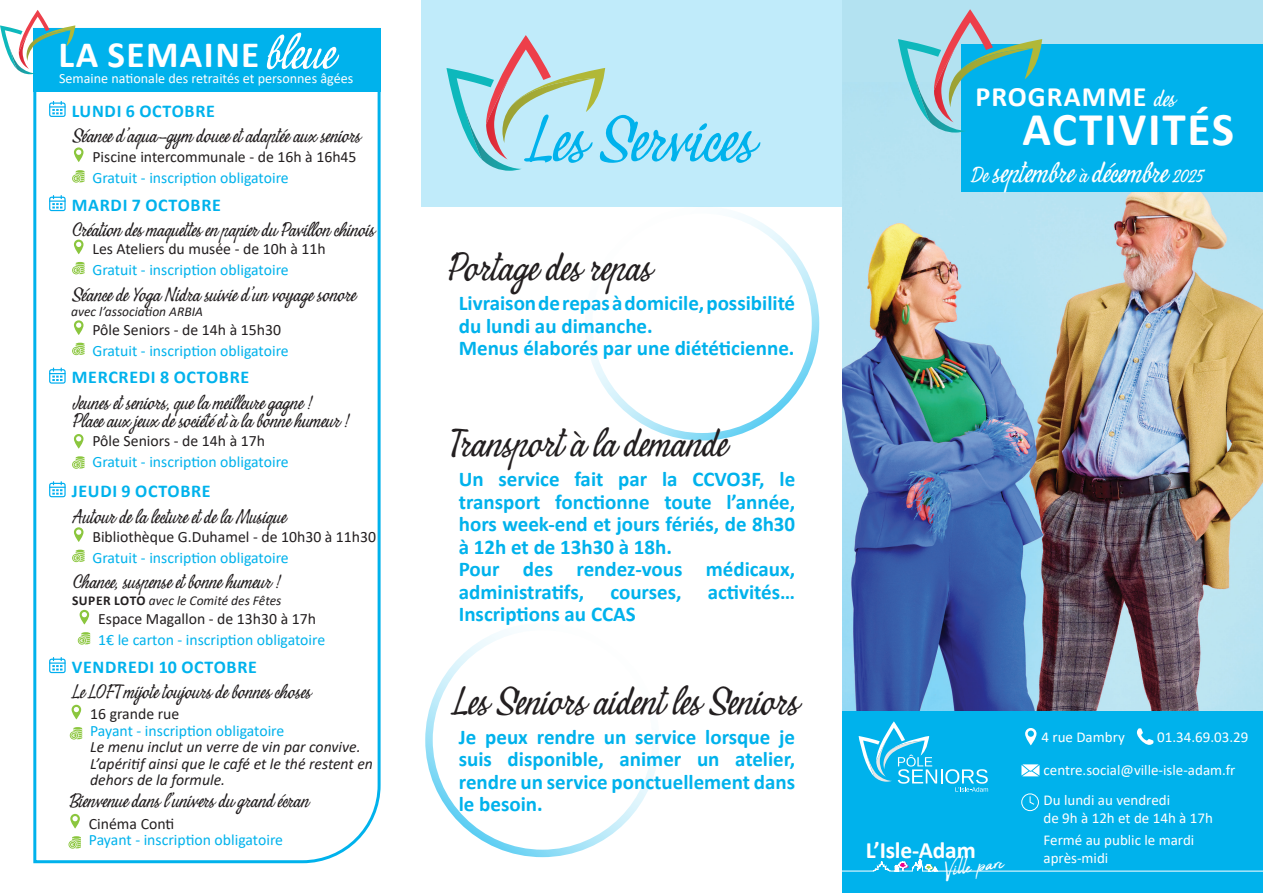
<style>
.page{position:relative;width:1263px;height:893px;background:#fff}
.page>*{position:absolute;margin:0;border:0;box-sizing:border-box;transform-origin:0 0}
.t1{font:74.1px "PF Sign Skript";color:#00b2ec}
.t2{font:700 47.1px "Calibri";letter-spacing:.035em;color:#fff}
.t3{font:45px "PF Sign Skript";color:#231f20}
.t4{font:700 37.2px "Calibri";letter-spacing:.04em;color:#fff}
.t5{font:33.45px "PF Sign Skript";color:#fff}
.t6{font:31.2px "Abuget";color:#fff}
.t7{font:700 28.05px "Calibri";letter-spacing:.035em;color:#fff}
.t8{font:700 23.4px "Calibri";letter-spacing:-.01em;color:#fff}
.t9{font:22.5px/18px "PF Sign Skript";color:#231f20}
.t10{font:700 21px/22.5px "Calibri";color:#00b2ec}
.t11{font:700 18px "Calibri";letter-spacing:.04em;color:#00b2ec}
.t12{font:15.75px "Calibri";color:#00b2ec}
.t13{font:15.75px "Calibri";color:#231f20}
.t14{font:italic 15.75px/16.5px "Calibri";color:#231f20}
.t15{font:15px/29.4px "Calibri";color:#fff}
.t16{font:14.1px "Calibri";color:#fff}
.t17{font:italic 13.5px "Calibri";color:#231f20}
.s1{font-family:"PF Sign Skript";font-weight:400;font-size:55.65px}
.s2{font-weight:700;font-style:normal}
.s3{font-family:"PF Sign Skript";font-weight:400;font-size:27px}
.s4{font-size:24.6px}
</style>
<div class="page">
<svg style="left:32px;top:26px;width:349px;height:838px"></svg>
<div style="left:421px;top:0;width:421px;height:206px;background:#c0ebfa"></div>
<div style="left:842px;top:710px;width:421px;height:183px;background:#00b2ec"></div>
<div style="left:843px;top:0;width:420px;height:710px;background:#b3e2f1"></div>
<img style="left:843px;top:133px;width:420px;height:577px">
<svg style="left:843px;top:859px;width:420px;height:12px"></svg>
<div style="left:962px;top:44px;width:301px;height:147px;background:#00b2ec"></div>
<svg style="left:859px;top:721px;width:129px;height:71px"></svg>
<svg style="left:898px;top:9px;width:144px;height:124px"></svg>
<svg style="left:446px;top:35px;width:159px;height:136px"></svg>
<svg style="left:1025px;top:728px;width:11px;height:17px"></svg>
<svg style="left:1021px;top:764px;width:18px;height:12px"></svg>
<svg style="left:1021px;top:793px;width:18px;height:18px"></svg>
<svg style="left:1136px;top:728px;width:18px;height:17px"></svg>
<div style="left:585px;top:206px;width:234px;height:234px;border:8px solid #00b2ec;border-radius:50%"></div>
<div style="left:425px;top:623px;width:234px;height:234px;border:8px solid #00b2ec;border-radius:50%"></div>
<div style="left:33px;top:28px;width:348px;height:64px;background:#00b2ec"></div>
<svg style="left:0;top:10px;width:75px;height:64px"></svg>
<svg style="left:49px;top:101px;width:17px;height:16px"></svg>
<svg style="left:74px;top:147px;width:10px;height:15px"></svg>
<svg style="left:72px;top:170px;width:13px;height:13px"></svg>
<svg style="left:49px;top:195px;width:17px;height:16px"></svg>
<svg style="left:74px;top:240px;width:10px;height:14px"></svg>
<svg style="left:72px;top:262px;width:13px;height:12px"></svg>
<svg style="left:74px;top:320px;width:10px;height:15px"></svg>
<svg style="left:72px;top:343px;width:13px;height:12px"></svg>
<svg style="left:49px;top:481px;width:17px;height:16px"></svg>
<svg style="left:74px;top:527px;width:10px;height:15px"></svg>
<svg style="left:72px;top:550px;width:13px;height:12px"></svg>
<svg style="left:80px;top:610px;width:9px;height:14px"></svg>
<svg style="left:78px;top:632px;width:12px;height:13px"></svg>
<svg style="left:49px;top:657px;width:17px;height:16px"></svg>
<svg style="left:72px;top:705px;width:9px;height:14px"></svg>
<svg style="left:70px;top:727px;width:12px;height:12px"></svg>
<svg style="left:70px;top:814px;width:10px;height:14px"></svg>
<svg style="left:68px;top:836px;width:13px;height:13px"></svg>
<svg style="left:74px;top:434px;width:10px;height:15px"></svg>
<svg style="left:49px;top:368px;width:17px;height:16px"></svg>
<svg style="left:72px;top:456px;width:13px;height:13px"></svg>
<h3 class="t4" style="left:58px;top:28px;width:276px">LA SEMAINE<span class="s1">bleue</span></h3>
<p class="t16" style="left:59px;top:69px;width:296px">Semaine nationale des retraités et personnes âgées</p>
<p class="t11" style="left:72px;top:98px;width:145px">LUNDI 6 OCTOBRE</p>
<p class="t13" style="left:92px;top:146px;width:266px">Piscine intercommunale - de 16h à 16h45</p>
<p class="t12" style="left:92px;top:167px;width:198px">Gratuit - inscription obligatoire</p>
<p class="t9" style="left:71px;top:128px;width:290px">Séance d’aqua-gym douce et adaptée aux seniors</p>
<p class="t11" style="left:72px;top:192px;width:151px">MARDI 7 OCTOBRE</p>
<p class="t9" style="left:71px;top:222px;width:304px">Création des maquettes en papier du Pavillon chinois</p>
<p class="t13" style="left:92px;top:238px;width:235px">Les Ateliers du musée - de 10h à 11h</p>
<p class="t12" style="left:92px;top:259px;width:198px">Gratuit - inscription obligatoire</p>
<p class="t9" style="left:71px;top:286px;width:285px">Séance de Yoga Nidra suivie d’un voyage sonore</p>
<p class="t17" style="left:71px;top:302px;width:133px">avec l’association ARBIA</p>
<p class="t13" style="left:92px;top:319px;width:190px">Pôle Seniors - de 14h à 15h30</p>
<p class="t12" style="left:92px;top:340px;width:198px">Gratuit - inscription obligatoire</p>
<p class="t11" style="left:72px;top:364px;width:179px">MERCREDI 8 OCTOBRE</p>
<p class="t9" style="left:71px;top:394px;width:278px">Jeunes et seniors, que la meilleure gagne !<br>Place aux jeux de société et à la bonne humeur !</p>
<p class="t13" style="left:92px;top:430px;width:174px">Pôle Seniors - de 14h à 17h</p>
<p class="t12" style="left:92px;top:450px;width:198px">Gratuit - inscription obligatoire</p>
<p class="t11" style="left:72px;top:478px;width:141px">JEUDI 9 OCTOBRE</p>
<p class="t13" style="left:92px;top:526px;width:285px">Bibliothèque G.Duhamel - de 10h30 à 11h30</p>
<p class="t12" style="left:92px;top:547px;width:198px">Gratuit - inscription obligatoire</p>
<p class="t9" style="left:71px;top:508px;width:215px">Autour de la lecture et de la Musique</p>
<p class="t9" style="left:72px;top:573px;width:209px">Chance, suspense et bonne humeur !</p>
<p class="t17" style="left:72px;top:591px;width:211px"><span class="s2">SUPER LOTO</span> avec le Comité des Fêtes</p>
<p class="t13" style="left:98px;top:608px;width:219px">Espace Magallon - de 13h30 à 17h</p>
<p class="t12" style="left:98px;top:629px;width:229px">1€ le carton - inscription obligatoire</p>
<p class="t11" style="left:72px;top:654px;width:187px">VENDREDI 10 OCTOBRE</p>
<p class="t13" style="left:90px;top:703px;width:91px">16 grande rue</p>
<p class="t12" style="left:90px;top:720px;width:196px">Payant - inscription obligatoire</p>
<p class="t14" style="left:90px;top:738px;width:284px">Le menu inclut un verre de vin par convive.<br>L’apéritif ainsi que le café et le thé restent en dehors de la formule.</p>
<p class="t9" style="left:71px;top:684px;width:241px">Le LOFT mijote toujours de bonnes choses</p>
<p class="t9" style="left:69px;top:793px;width:241px">Bienvenue dans l’univers du grand écran</p>
<p class="t13" style="left:89px;top:812px;width:87px">Cinéma Conti</p>
<p class="t12" style="left:89px;top:829px;width:196px">Payant - inscription obligatoire</p>
<h1 class="t1" style="left:524px;top:99px;width:229px">Les Services</h1>
<h3 class="t3" style="left:444px;top:242px;width:207px">Portage des repas</h3>
<p class="t10" style="left:459px;top:292px;width:338px">Livraison de repas à domicile, possibilité du lundi au dimanche.<br>Menus élaborés par une diététicienne.</p>
<h3 class="t3" style="left:444px;top:418px;width:282px">Transport à la demande</h3>
<p class="t10" style="left:459px;top:468px;width:338px">Un service fait par la CCVO3F, le transport fonctionne toute l’année, hors week-end et jours fériés, de 8h30 à 12h et de 13h30 à 18h.<br>Pour des rendez-vous médicaux, administratifs, courses, activités…<br>Inscriptions au CCAS</p>
<h3 class="t3" style="left:451px;top:676px;width:348px">Les Seniors aident les Seniors</h3>
<p class="t10" style="left:459px;top:725px;width:338px;text-align:justify">Je peux rendre un service lorsque je suis disponible, animer un atelier, rendre un service ponctuellement dans le besoin.</p>
<h3 class="t7" style="left:975px;top:77px;width:200px">PROGRAMME <span class="s3">des</span></h3>
<h2 class="t2" style="left:1022px;top:96px;width:213px">ACTIVITÉS</h2>
<h3 class="t5" style="left:970px;top:154px;width:234px"><span class="s4">De</span> septembre <span class="s4">à</span> décembre <span class="s4">2025</span></h3>
<p class="t8" style="left:866px;top:834px;width:111px">L’Isle-Adam</p>
<h3 class="t6" style="left:942px;top:852px;width:61px;rotate:-7deg">Ville parc</h3>
<p class="t15" style="left:1041px;top:722px;width:85px">4 rue Dambry</p>
<p class="t15" style="left:1043px;top:755px;width:193px">centre.social@ville-isle-adam.fr<br>Du lundi au vendredi</p>
<p class="t15" style="left:1043px;top:806px;width:171px;line-height:22.2px">de 9h à 12h et de 14h à 17h<br>Fermé au public le mardi</p>
<p class="t15" style="left:1043px;top:843px;width:66px">après-midi</p>
<p class="t15" style="left:1157px;top:722px;width:93px">01.34.69.03.29</p>
</div>
